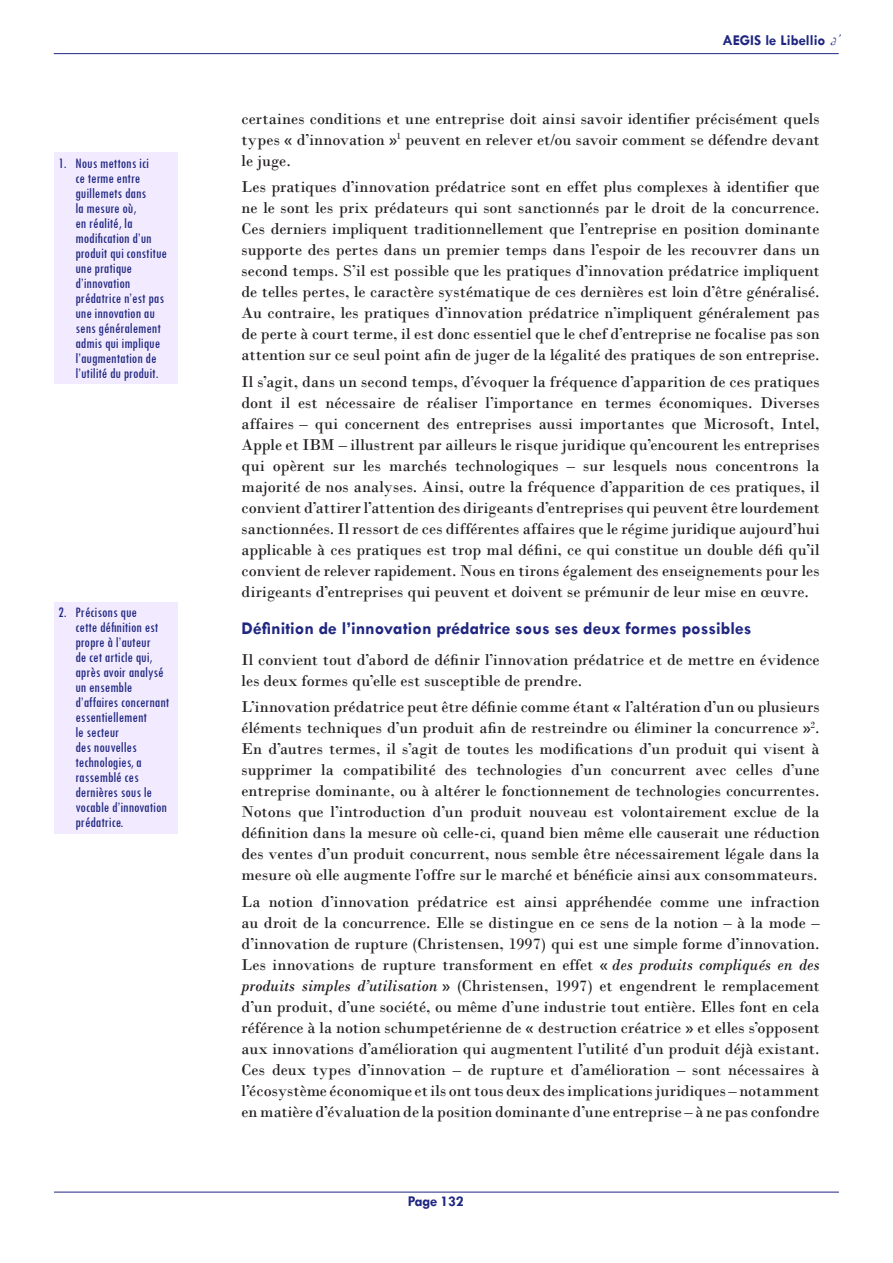
<style>
.page{position:relative;width:893px;height:1263px;background:#fff}
.page>*{position:absolute;margin:0;border:0;box-sizing:border-box;transform-origin:0 0}
.Article_-_Sous_titre{font:700 18px "Tw Cen";color:#202780}
.Article_-_Texte{font:16.5px/21px "Bodoni";color:#231f20;text-align:justify}
.t1{font:condensed 15px/15px "Tw Cen";color:#202780}
.Article_-_Auteur_2_o{font:700 15px "Tw Cen";color:#202780}
.s1{font-family:"French Script";font-weight:400;font-style:italic;font-size:16.5px}
.s2{font-style:italic}
</style>
<div class="page">
<hr style="left:54px;top:1192px;width:785px;height:1px;background:#202780">
<hr style="left:54px;top:53px;width:785px;height:1px;background:#202780">
<div style="left:54px;top:152px;width:123px;height:232px;background:#f2ebff"></div>
<div style="left:54px;top:602px;width:123px;height:231px;background:#f2ebff"></div>
<p class="t1" style="left:75px;top:155px;width:93px;text-indent:-17px">1. Nous mettons ici<br>ce terme entre guillemets dans<br>la mesure où,<br>en réalité, la modification d’un produit qui constitue une pratique d’innovation prédatrice n’est pas une innovation au sens généralement admis qui implique l’augmentation de l’utilité du produit.</p>
<p class="t1" style="left:75px;top:605px;width:95px;text-indent:-17px">2. Précisons que<br>cette définition est propre à l’auteur<br>de cet article qui, après avoir analysé un ensemble d’affaires concernant essentiellement<br>le secteur<br>des nouvelles technologies, a rassemblé ces dernières sous le vocable d’innovation prédatrice.</p>
<p class="Article_-_Auteur_2_o" style="left:722px;top:31px;width:124px">AEGIS le Libellio <span class="s1">d’</span></p>
<p class="Article_-_Texte" style="left:242px;top:108px;width:579px">certaines conditions et une entreprise doit ainsi savoir identifier précisément quels types « d’innovation »<sup>1</sup> peuvent en relever et/ou savoir comment se défendre devant le juge.</p>
<p class="Article_-_Texte" style="left:242px;top:176px;width:580px">Les pratiques d’innovation prédatrice sont en effet plus complexes à identifier que ne le sont les prix prédateurs qui sont sanctionnés par le droit de la concurrence.<br>Ces derniers impliquent traditionnellement que l’entreprise en position dominante supporte des pertes dans un premier temps dans l’espoir de les recouvrer dans un second temps. S’il est possible que les pratiques d’innovation prédatrice impliquent de telles pertes, le caractère systématique de ces dernières est loin d’être généralisé.<br>Au contraire, les pratiques d’innovation prédatrice n’impliquent généralement pas de perte à court terme, il est donc essentiel que le chef d’entreprise ne focalise pas son attention sur ce seul point afin de juger de la légalité des pratiques de son entreprise.</p>
<p class="Article_-_Texte" style="left:242px;top:371px;width:579px">Il s’agit, dans un second temps, d’évoquer la fréquence d’apparition de ces pratiques dont il est nécessaire de réaliser l’importance en termes économiques. Diverses affaires – qui concernent des entreprises aussi importantes que Microsoft, Intel, Apple et IBM – illustrent par ailleurs le risque juridique qu’encourent les entreprises qui opèrent sur les marchés technologiques – sur lesquels nous concentrons la majorité de nos analyses. Ainsi, outre la fréquence d’apparition de ces pratiques, il convient d’attirer l’attention des dirigeants d’entreprises qui peuvent être lourdement sanctionnées. Il ressort de ces différentes affaires que le régime juridique aujourd’hui applicable à ces pratiques est trop mal défini, ce qui constitue un double défi qu’il convient de relever rapidement. Nous en tirons également des enseignements pour les dirigeants d’entreprises qui peuvent et doivent se prémunir de leur mise en œuvre.</p>
<p class="Article_-_Sous_titre" style="left:242px;top:617px;width:511px">Définition de l’innovation prédatrice sous ses deux formes possibles</p>
<p class="Article_-_Texte" style="left:242px;top:649px;width:580px">Il convient tout d’abord de définir l’innovation prédatrice et de mettre en évidence les deux formes qu’elle est susceptible de prendre.</p>
<p class="Article_-_Texte" style="left:242px;top:696px;width:579px">L’innovation prédatrice peut être définie comme étant « l’altération d’un ou plusieurs éléments techniques d’un produit afin de restreindre ou éliminer la concurrence »<sup>2</sup>.<br>En d’autres termes, il s’agit de toutes les modifications d’un produit qui visent à supprimer la compatibilité des technologies d’un concurrent avec celles d’une entreprise dominante, ou à altérer le fonctionnement de technologies concurrentes.<br>Notons que l’introduction d’un produit nouveau est volontairement exclue de la définition dans la mesure où celle-ci, quand bien même elle causerait une réduction des ventes d’un produit concurrent, nous semble être nécessairement légale dans la mesure où elle augmente l’offre sur le marché et bénéficie ainsi aux consommateurs.</p>
<p class="Article_-_Texte" style="left:242px;top:891px;width:580px">La notion d’innovation prédatrice est ainsi appréhendée comme une infraction au droit de la concurrence. Elle se distingue en ce sens de la notion – à la mode – d’innovation de rupture (Christensen, 1997) qui est une simple forme d’innovation.<br>Les innovations de rupture transforment en effet « <span class="s2">des produits compliqués en des produits simples d’utilisation</span> » (Christensen, 1997) et engendrent le remplacement d’un produit, d’une société, ou même d’une industrie tout entière. Elles font en cela référence à la notion schumpetérienne de « destruction créatrice » et elles s’opposent aux innovations d’amélioration qui augmentent l’utilité d’un produit déjà existant.<br>Ces deux types d’innovation – de rupture et d’amélioration – sont nécessaires à l’écosystème économique et ils ont tous deux des implications juridiques – notamment en matière d’évaluation de la position dominante d’une entreprise – à ne pas confondre</p>
<p class="Article_-_Auteur_2_o" style="left:408px;top:1192px;width:57px">Page 132</p>
</div>
